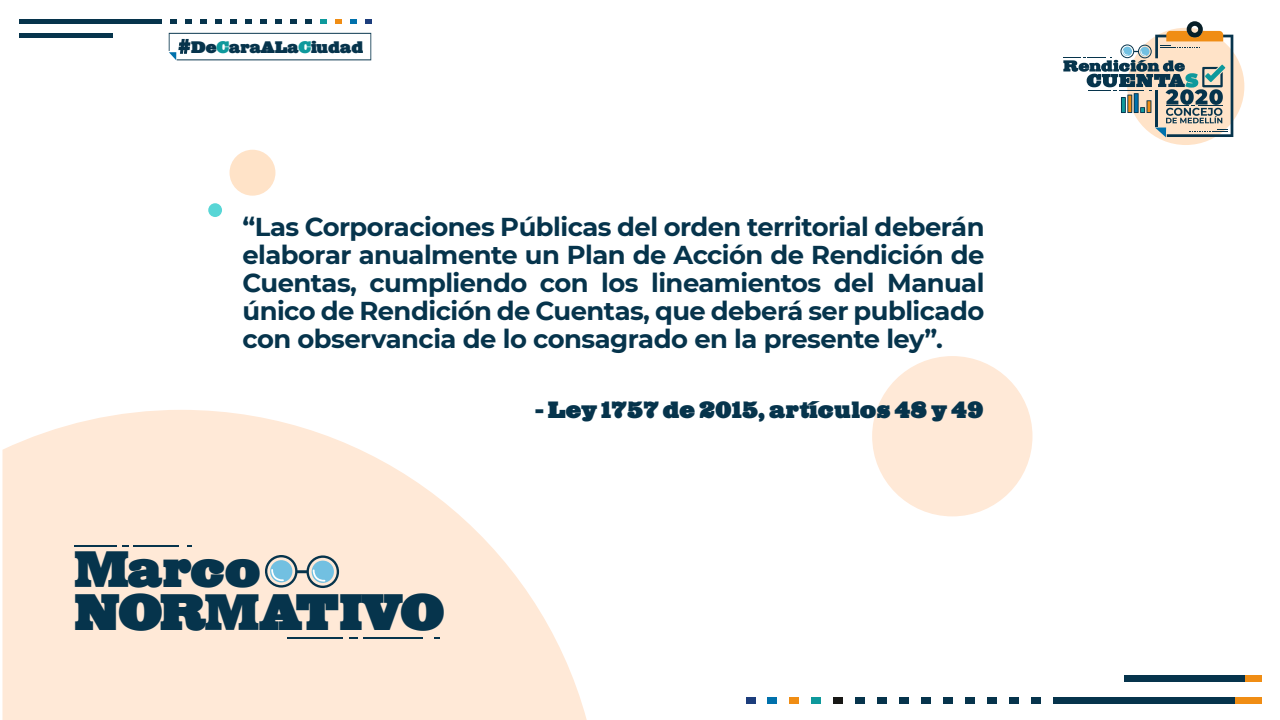
<style>
.page{position:relative;width:1280px;height:720px;background:#fff}
.page>*{position:absolute;margin:0;border:0;box-sizing:border-box;transform-origin:0 0}
.t1{font:50.38px/42.9px "Big Mummy";letter-spacing:-.03em;color:#06344c;scale:.87 1}
.t2{font:700 25.88px/28.1px "Montserrat";letter-spacing:-.02em;color:#06344c;text-align:justify}
.t3{font:23.25px "Big Mummy";color:#06344c;scale:.87 1}
.t4{font:16.5px "Big Mummy";letter-spacing:-.02em;color:#06344c;scale:.87 1}
.s1{color:#0e999c}
</style>
<div class="page">
<div style="left:1127px;top:28px;width:117px;height:117px;background:#ffe3c8;border-radius:50%"></div>
<svg style="left:1063px;top:21px;width:170px;height:116px"></svg>
<div style="left:872px;top:356px;width:160px;height:160px;background:#ffe9d7;border-radius:50%"></div>
<div style="left:1053px;top:697px;width:209px;height:7px;background:#06344c"></div>
<div style="left:1124px;top:675px;width:138px;height:7px;background:#06344c"></div>
<div style="left:768px;top:697px;width:9px;height:7px;background:#0071ac"></div>
<div style="left:746px;top:697px;width:10px;height:7px;background:#1c3d7c"></div>
<div style="left:790px;top:697px;width:9px;height:7px;background:#f08d14"></div>
<div style="left:812px;top:697px;width:9px;height:7px;background:#0e999c"></div>
<div style="left:834px;top:697px;width:9px;height:7px;background:#171715"></div>
<div style="left:856px;top:697px;width:9px;height:7px;background:#06344c"></div>
<div style="left:878px;top:697px;width:9px;height:7px;background:#06344c"></div>
<div style="left:899px;top:697px;width:10px;height:7px;background:#06344c"></div>
<div style="left:921px;top:697px;width:10px;height:7px;background:#06344c"></div>
<div style="left:943px;top:697px;width:10px;height:7px;background:#06344c"></div>
<div style="left:965px;top:697px;width:10px;height:7px;background:#06344c"></div>
<div style="left:987px;top:697px;width:10px;height:7px;background:#06344c"></div>
<div style="left:1009px;top:697px;width:9px;height:7px;background:#06344c"></div>
<div style="left:1031px;top:697px;width:9px;height:7px;background:#06344c"></div>
<div style="left:1235px;top:697px;width:27px;height:7px;background:#f08d14"></div>
<div style="left:1245px;top:675px;width:17px;height:7px;background:#f08d14"></div>
<div style="left:208px;top:203px;width:14px;height:14px;background:#58d6d6;border-radius:50%"></div>
<div style="left:230px;top:150px;width:45px;height:46px;background:#ffe3c8;border-radius:50%"></div>
<svg style="left:350px;top:19px;width:7px;height:5px"></svg>
<svg style="left:365px;top:19px;width:6px;height:5px"></svg>
<svg style="left:335px;top:19px;width:7px;height:5px"></svg>
<svg style="left:320px;top:19px;width:7px;height:5px"></svg>
<svg style="left:305px;top:19px;width:7px;height:5px"></svg>
<svg style="left:290px;top:19px;width:7px;height:5px"></svg>
<svg style="left:275px;top:19px;width:7px;height:5px"></svg>
<svg style="left:260px;top:19px;width:7px;height:5px"></svg>
<svg style="left:245px;top:19px;width:7px;height:5px"></svg>
<svg style="left:230px;top:19px;width:7px;height:5px"></svg>
<svg style="left:215px;top:19px;width:7px;height:5px"></svg>
<svg style="left:200px;top:19px;width:7px;height:5px"></svg>
<svg style="left:185px;top:19px;width:7px;height:5px"></svg>
<svg style="left:170px;top:19px;width:7px;height:5px"></svg>
<div style="left:19px;top:19px;width:143px;height:5px;background:#06344c"></div>
<div style="left:19px;top:33px;width:94px;height:5px;background:#06344c"></div>
<svg style="left:169px;top:33px;width:202px;height:27px"></svg>
<svg style="left:2px;top:410px;width:585px;height:310px;fill:#ffe9d7"></svg>
<svg style="left:265px;top:555px;width:74px;height:33px"></svg>
<hr style="left:75px;top:545px;width:42px;height:2px;background:#06344c">
<hr style="left:133px;top:545px;width:46px;height:2px;background:#06344c">
<svg style="left:122px;top:545px;width:6px;height:2px"></svg>
<hr style="left:287px;top:638px;width:55px;height:1px;background:#06344c">
<hr style="left:364px;top:638px;width:59px;height:1px;background:#06344c">
<p class="t4" style="left:191px;top:38px;width:199px">De<span class="s1">C</span>araALa<span class="s1">C</span>iudad</p>
<p class="t2" style="left:243px;top:211px;width:744px">“Las Corporaciones Públicas del orden territorial deberán elaborar anualmente un Plan de Acción de Rendición de Cuentas, cumpliendo con los lineamientos del Manual único de Rendición de Cuentas, que deberá ser publicado con observancia de lo consagrado en la presente ley”.</p>
<h1 class="t1" style="left:74px;top:550px;width:427px">Marco<br>NORMATIVO</h1>
<p class="t3" style="left:535px;top:396px;width:518px">- Ley 1757 de 2015, artículos 48 y 49</p>
</div>
